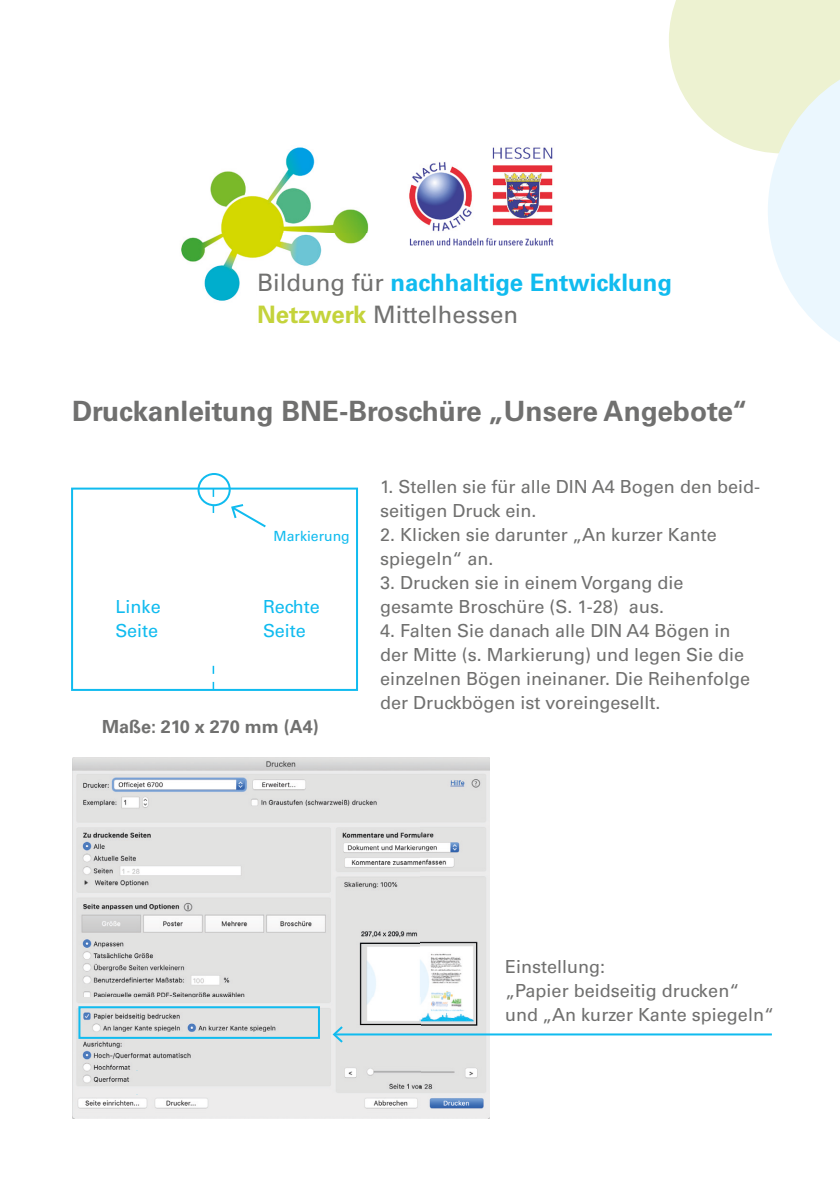
<style>
.page{position:relative;width:840px;height:1191px;background:#fff}
.page>*{position:absolute;margin:0;border:0;box-sizing:border-box;transform-origin:0 0}
.t1{font:700 28px "Univers LT Std";color:#70706f}
.t2{font:24px/32px "Univers LT Std";color:#717170}
.t3{font:18px/24px "Univers LT Std";color:#70706f}
.t4{font:18px/24px "Univers LT Std";color:#10bbef}
.t5{font:700 18px "Univers LT Std";color:#70706f}
.t6{font:14px "Univers LT Std";color:#10bbef}
.s1{font-weight:700;color:#10bbef}
.s2{font-weight:700;color:#c4d33b}
</style>
<div class="page">
<div style="left:71px;top:487px;width:287px;height:204px;border:2px solid #10bbef"></div>
<svg style="left:212px;top:666px;width:2px;height:24px"></svg>
<svg style="left:212px;top:489px;width:2px;height:24px"></svg>
<img style="left:72px;top:757px;width:417px;height:361px">
<div style="left:78px;top:1006px;width:242px;height:32px;border:2px solid #10bbef"></div>
<hr style="left:334px;top:1033px;width:437px;height:2px;background:#10bbef">
<svg style="left:331px;top:1024px;width:14px;height:20px"></svg>
<svg style="left:231px;top:504px;width:35px;height:24px"></svg>
<div style="left:197px;top:473px;width:33px;height:33px;border:2px solid #10bbef;border-radius:50%"></div>
<img style="left:181px;top:147px;width:373px;height:154px">
<svg style="left:669px;top:0;width:170px;height:341px"></svg>
<div style="left:257px;top:274px;width:427px;height:69px;background:#fff"></div>
<h2 class="t2" style="left:257px;top:267px;width:416px">Bildung für <span class="s1">nachhaltige Entwicklung<br></span><span class="s2">Netzwerk</span> Mittelhessen</h2>
<h1 class="t1" style="left:72px;top:395px;width:676px">Druckanleitung BNE-Broschüre „Unsere Angebote“</h1>
<p class="t6" style="left:273px;top:528px;width:78px">Markierung</p>
<p class="t4" style="left:115px;top:595px;width:47px">Linke<br>Seite</p>
<p class="t4" style="left:263px;top:595px;width:58px">Rechte<br>Seite</p>
<p class="t5" style="left:102px;top:716px;width:218px">Maße: 210 x 270 mm (A4)</p>
<p class="t3" style="left:380px;top:475px;width:381px">1. Stellen sie für alle DIN A4 Bogen den beid&shy;seitigen Druck ein.</p>
<p class="t3" style="left:380px;top:523px;width:338px">2. Klicken sie darunter „An kurzer Kante spiegeln“ an.</p>
<p class="t3" style="left:380px;top:571px;width:305px">3. Drucken sie in einem Vorgang die gesamte Broschüre (S. 1-28) aus.</p>
<p class="t3" style="left:380px;top:619px;width:371px">4. Falten Sie danach alle DIN A4 Bögen in der Mitte (s. Markierung) und legen Sie die einzelnen Bögen ineinaner. Die Reihenfolge der Druckbögen ist voreingesellt.</p>
<p class="t3" style="left:505px;top:955px;width:270px">Einstellung:<br>„Papier beidseitig drucken“ und „An kurzer Kante spiegeln“</p>
</div>
